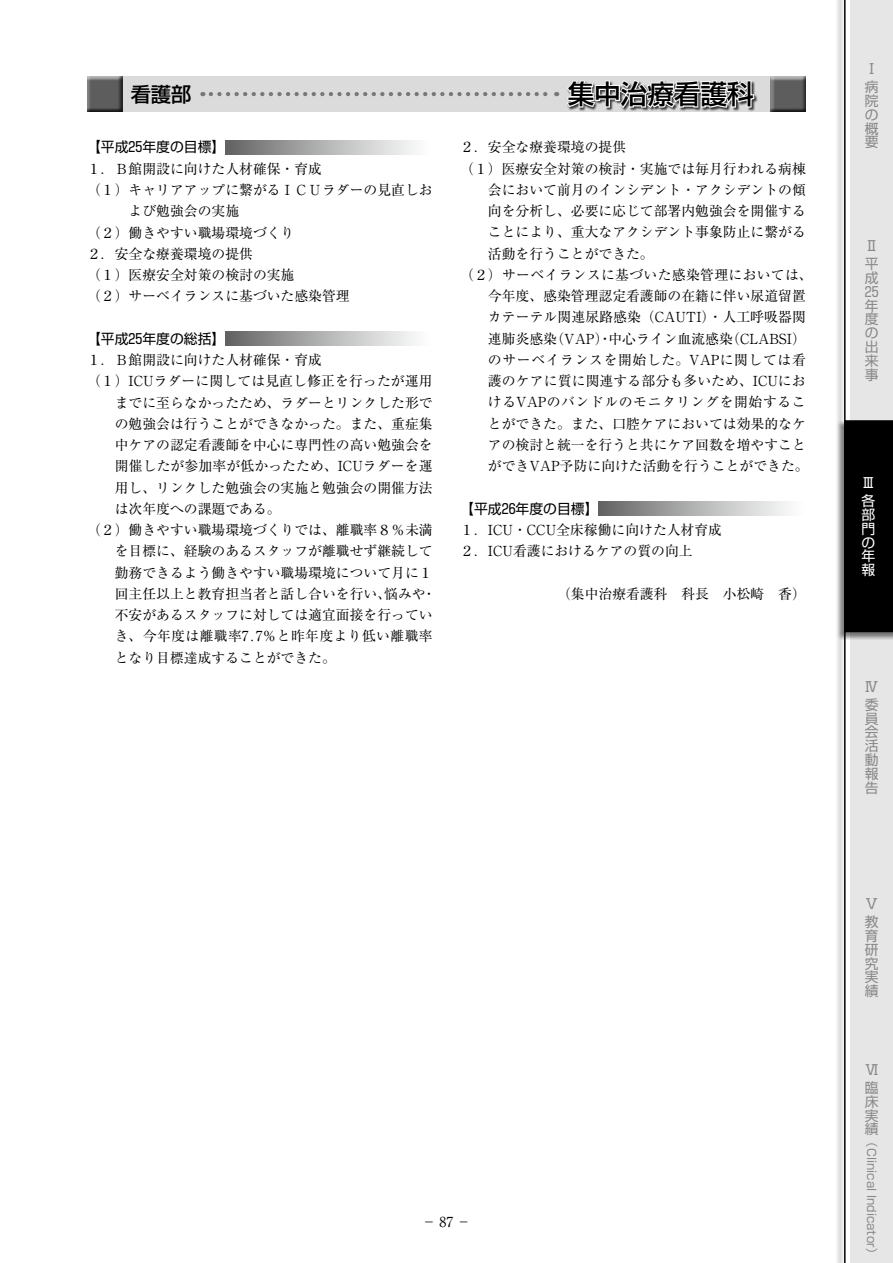
<style>
.page{position:relative;width:893px;height:1263px;background:#fff}
.page>*{position:absolute;margin:0;border:0;box-sizing:border-box;transform-origin:0 0}
.t1{font:500 26.55px "Shin Go Pro";color:#000}
.t2{font:500 20.25px "Shin Go Pro";color:#000}
.t3{font:13.8px/21.3px "Ryumin Pro";color:#000}
.t4{font:13.8px "Ryumin Pro";letter-spacing:.045em;color:#000}
.t5{font:13.8px/13.8px "Shin Go Pro";color:#898989}
.t6{font:13.8px "Shin Go Pro";color:#000}
.t7{font:13.8px "Ryumin Pro";letter-spacing:.025em;color:#000}
.t8{font:13.8px "Ryumin Pro";letter-spacing:.03em;color:#000}
.t9{font:13.8px/13.8px "Shin Go Pro";color:#fff}
.t10{font:11.7px "Shin Go Pro";color:#898989}
</style>
<div class="page">
<div style="left:835px;top:0;width:58px;height:1263px;background:#000;opacity:.5"></div>
<svg style="left:843px;top:0;width:50px;height:1263px"></svg>
<div style="left:87px;top:77px;width:719px;height:35px;background:#dbdbdb"></div>
<div style="left:87px;top:75px;width:38px;height:38px;background:#000;opacity:.75"></div>
<div style="left:769px;top:76px;width:39px;height:36px;background:#000;opacity:.75"></div>
<div style="left:567px;top:81px;width:192px;height:31px;background:#000;opacity:.75"></div>
<svg style="left:567px;top:80px;width:189px;height:30px"></svg>
<svg style="left:211px;top:92px;width:346px;height:4px"></svg>
<svg style="left:225px;top:140px;width:189px;height:14px;background:#aeaeae"></svg>
<svg style="left:225px;top:332px;width:189px;height:13px;background:#aeaeae"></svg>
<svg style="left:598px;top:502px;width:190px;height:14px;background:#aeaeaf"></svg>
<h2 class="t2" style="left:131px;top:77px;width:62px">看護部</h2>
<h1 class="t1" style="left:568px;top:72px;width:188px">集中治療看護科</h1>
<p class="t6" style="left:87px;top:136px;width:140px">【平成25年度の目標】</p>
<p class="t3" style="left:87px;top:157px;width:236px">１．Ｂ館開設に向けた人材確保・育成</p>
<p class="t3" style="left:87px;top:178px;width:347px">（１）キャリアアップに繋がるＩＣＵラダーの見直しお</p>
<p class="t3" style="left:129px;top:199px;width:112px">よび勉強会の実施</p>
<p class="t3" style="left:87px;top:221px;width:209px">（２）働きやすい職場環境づくり</p>
<p class="t3" style="left:87px;top:242px;width:167px">２．安全な療養環境の提供</p>
<p class="t3" style="left:87px;top:263px;width:209px">（１）医療安全対策の検討の実施</p>
<p class="t3" style="left:87px;top:285px;width:264px">（２）サーベイランスに基づいた感染管理</p>
<p class="t6" style="left:87px;top:327px;width:140px">【平成25年度の総括】</p>
<p class="t3" style="left:87px;top:348px;width:236px">１．Ｂ館開設に向けた人材確保・育成</p>
<p class="t3" style="left:87px;top:370px;width:347px">（１）ICUラダーに関しては見直し修正を行ったが運用</p>
<p class="t3" style="left:115px;top:391px;width:319px">までに至らなかったため、ラダーとリンクした形で</p>
<p class="t3" style="left:115px;top:412px;width:319px">の勉強会は行うことができなかった。また、重症集</p>
<p class="t3" style="left:115px;top:433px;width:319px">中ケアの認定看護師を中心に専門性の高い勉強会を</p>
<p class="t3" style="left:115px;top:455px;width:319px">開催したが参加率が低かったため、ICUラダーを運</p>
<p class="t3" style="left:115px;top:476px;width:319px">用し、リンクした勉強会の実施と勉強会の開催方法</p>
<p class="t3" style="left:115px;top:497px;width:167px">は次年度への課題である。</p>
<p class="t3" style="left:87px;top:518px;width:347px">（２）働きやすい職場環境づくりでは、離職率８％未満</p>
<p class="t3" style="left:115px;top:540px;width:319px">を目標に、経験のあるスタッフが離職せず継続して</p>
<p class="t3" style="left:115px;top:561px;width:319px">勤務できるよう働きやすい職場環境について月に１</p>
<p class="t3" style="left:115px;top:582px;width:323px">回主任以上と教育担当者と話し合いを行い、悩みや・</p>
<p class="t3" style="left:115px;top:603px;width:319px">不安があるスタッフに対しては適宜面接を行ってい</p>
<p class="t8" style="left:115px;top:625px;width:319px">き、今年度は離職率7.7％と昨年度より低い離職率</p>
<p class="t3" style="left:115px;top:646px;width:223px">となり目標達成することができた。</p>
<p class="t3" style="left:460px;top:136px;width:167px">２．安全な療養環境の提供</p>
<p class="t3" style="left:460px;top:157px;width:347px">（１）医療安全対策の検討・実施では毎月行われる病棟</p>
<p class="t3" style="left:488px;top:178px;width:319px">会において前月のインシデント・アクシデントの傾</p>
<p class="t3" style="left:488px;top:199px;width:319px">向を分析し、必要に応じて部署内勉強会を開催する</p>
<p class="t3" style="left:488px;top:221px;width:319px">ことにより、重大なアクシデント事象防止に繋がる</p>
<p class="t3" style="left:488px;top:242px;width:167px">活動を行うことができた。</p>
<p class="t7" style="left:460px;top:264px;width:354px">（２）サーベイランスに基づいた感染管理においては、</p>
<p class="t3" style="left:488px;top:284px;width:319px">今年度、感染管理認定看護師の在籍に伴い尿道留置</p>
<p class="t3" style="left:488px;top:306px;width:319px">カテーテル関連尿路感染（CAUTI）・人工呼吸器関</p>
<p class="t3" style="left:488px;top:327px;width:319px">連肺炎感染（VAP）・中心ライン血流感染（CLABSI）</p>
<p class="t4" style="left:488px;top:349px;width:319px">のサーベイランスを開始した。VAPに関しては看</p>
<p class="t3" style="left:488px;top:369px;width:319px">護のケアに質に関連する部分も多いため、ICUにお</p>
<p class="t4" style="left:488px;top:391px;width:319px">けるVAPのバンドルのモニタリングを開始するこ</p>
<p class="t3" style="left:488px;top:412px;width:319px">とができた。また、口腔ケアにおいては効果的なケ</p>
<p class="t3" style="left:488px;top:433px;width:319px">アの検討と統一を行うと共にケア回数を増やすこと</p>
<p class="t3" style="left:488px;top:454px;width:322px">ができVAP予防に向けた活動を行うことができた。</p>
<p class="t6" style="left:460px;top:497px;width:140px">【平成26年度の目標】</p>
<p class="t3" style="left:460px;top:518px;width:263px">１．ICU・CCU全床稼働に向けた人材育成<br>２．ICU看護におけるケアの質の向上</p>
<p class="t3" style="left:557px;top:582px;width:250px">（集中治療看護科　科長　小松崎　香）</p>
<p class="t3" style="left:422px;top:1210px;width:50px">−87−</p>
<p class="t5" style="left:865px;top:58px;width:15px;line-height:18.3px">Ⅰ病</p>
<p class="t5" style="left:865px;top:92px;width:15px;text-align:justify">院の概要</p>
<p class="t5" style="left:865px;top:235px;width:15px;line-height:18.3px">Ⅱ平</p>
<p class="t5" style="left:865px;top:269px;width:15px;text-align:justify">成25年度の出来事</p>
<p class="t9" style="left:862px;top:472px;width:15px;line-height:18.3px">Ⅲ各</p>
<p class="t9" style="left:862px;top:506px;width:15px;text-align:justify">部門の年報</p>
<p class="t5" style="left:865px;top:675px;width:15px;line-height:18.3px">Ⅳ委</p>
<p class="t5" style="left:865px;top:710px;width:15px;text-align:justify">員会活動報告</p>
<p class="t5" style="left:865px;top:893px;width:15px;line-height:18.3px">Ⅴ教</p>
<p class="t5" style="left:865px;top:927px;width:15px;text-align:justify">育研究実績</p>
<p class="t5" style="left:865px;top:1059px;width:15px;line-height:18.3px">Ⅵ臨</p>
<p class="t5" style="left:865px;top:1093px;width:15px;text-align:justify">床実績</p>
<p class="t10" style="left:866px;top:1132px;width:13px">（</p>
<p class="t10" style="left:881px;top:1148px;width:101px;rotate:90deg">Clinical Indicator</p>
<p class="t10" style="left:866px;top:1243px;width:13px">）</p>
</div>
